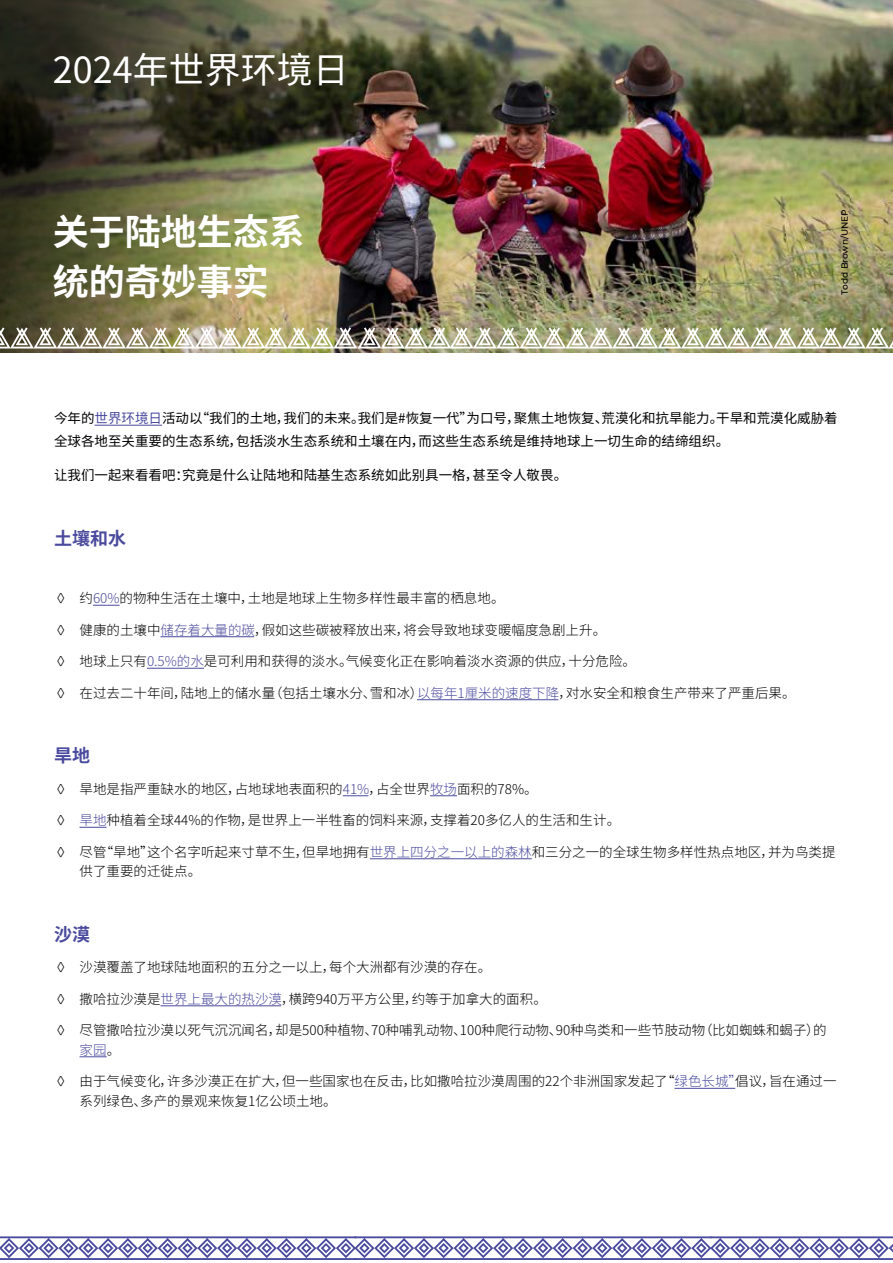
<style>
.page{position:relative;width:893px;height:1263px;background:#fff}
.page>*{position:absolute;margin:0;border:0;box-sizing:border-box;transform-origin:0 0}
.t1{font:700 36px/49.5px "Noto Sans SC";color:#fff}
.t2{font:36px "Noto Sans SC";color:#fff}
.t3{font:700 18px "Noto Sans SC";color:#4a4a9e}
.t4{font:300 13.5px/19.5px "Noto Sans SC";color:#000}
.t5{font:13.5px/22.5px "Noto Sans SC";color:#000}
.t6{font:500 9px "Montserrat";color:#000}
.s1{color:#4a4a9e}
</style>
<div class="page">
<img style="left:404px;top:0;width:489px;height:353px">
<img style="left:0;top:0;width:404px;height:353px">
<hr style="left:94px;top:425px;width:68px;height:1px;background:#4a4a9e">
<svg style="left:93px;top:605px;width:27px;height:1px"></svg>
<hr style="left:161px;top:636px;width:93px;height:1px;background:#4a4a9e">
<hr style="left:147px;top:668px;width:57px;height:1px;background:#4a4a9e">
<hr style="left:417px;top:699px;width:141px;height:1px;background:#4a4a9e">
<svg style="left:343px;top:795px;width:25px;height:1px"></svg>
<svg style="left:430px;top:795px;width:27px;height:1px"></svg>
<svg style="left:80px;top:827px;width:27px;height:1px"></svg>
<hr style="left:370px;top:858px;width:162px;height:1px;background:#4a4a9e">
<hr style="left:161px;top:1005px;width:120px;height:1px;background:#4a4a9e">
<svg style="left:80px;top:1056px;width:27px;height:1px"></svg>
<hr style="left:674px;top:1088px;width:61px;height:1px;background:#4a4a9e">
<img style="left:0;top:327px;width:893px;height:21px">
<svg style="left:0;top:1236px;width:893px;height:24px"></svg>
<h1 class="t2" style="left:53px;top:49px;width:297px">2024年世界环境日</h1>
<h1 class="t1" style="left:53px;top:208px;width:254px">关于陆地生态系统的奇妙事实</h1>
<p class="t6" style="left:838px;top:295px;width:87px;rotate:-90deg">Todd Brown/UNEP</p>
<p class="t5" style="left:54px;top:407px;width:785px">今年的<span class="s1">世界环境日</span>活动以“我们的土地，我们的未来。我们是#恢复一代”为口号，聚焦土地恢复、荒漠化和抗旱能力。干旱和荒漠化威胁着全球各地至关重要的生态系统，包括淡水生态系统和土壤在内，而这些生态系统是维持地球上一切生命的结缔组织。</p>
<p class="t5" style="left:54px;top:464px;width:515px">让我们一起来看看吧：究竟是什么让陆地和陆基生态系统如此别具一格，甚至令人敬畏。</p>
<h2 class="t3" style="left:54px;top:528px;width:73px">土壤和水</h2>
<p class="t4" style="left:54px;top:589px;width:452px">◊ 约<span class="s1">60%</span>的物种生活在土壤中，土地是地球上生物多样性最丰富的栖息地。</p>
<p class="t4" style="left:54px;top:620px;width:554px">◊ 健康的土壤中<span class="s1">储存着大量的碳</span>，假如这些碳被释放出来，将会导致地球变暖幅度急剧上升。</p>
<p class="t4" style="left:54px;top:652px;width:584px">◊ 地球上只有<span class="s1">0.5%的水</span>是可利用和获得的淡水。气候变化正在影响着淡水资源的供应，十分危险。</p>
<p class="t4" style="left:54px;top:683px;width:743px">◊ 在过去二十年间，陆地上的储水量（包括土壤水分、雪和冰）<span class="s1">以每年1厘米的速度下降</span>，对水安全和粮食生产带来了严重后果。</p>
<h2 class="t3" style="left:54px;top:745px;width:37px">旱地</h2>
<p class="t4" style="left:54px;top:779px;width:485px">◊ 旱地是指严重缺水的地区，占地球地表面积的<span class="s1">41%</span>，占全世界<span class="s1">牧场</span>面积的78%。</p>
<p class="t4" style="left:54px;top:811px;width:568px">◊ <span class="s1">旱地</span>种植着全球44%的作物，是世界上一半牲畜的饲料来源，支撑着20多亿人的生活和生计。</p>
<p class="t4" style="left:80px;top:842px;width:757px;text-indent:-26px">◊ 尽管“旱地”这个名字听起来寸草不生，但旱地拥有<span class="s1">世界上四分之一以上的森林</span>和三分之一的全球生物多样性热点地区，并为鸟类提供了重要的迁徙点。</p>
<h2 class="t3" style="left:54px;top:924px;width:37px">沙漠</h2>
<p class="t4" style="left:54px;top:958px;width:439px">◊ 沙漠覆盖了地球陆地面积的五分之一以上，每个大洲都有沙漠的存在。</p>
<p class="t4" style="left:54px;top:989px;width:494px">◊ 撒哈拉沙漠是<span class="s1">世界上最大的热沙漠</span>，横跨940万平方公里，约等于加拿大的面积。</p>
<p class="t4" style="left:80px;top:1021px;width:749px;text-indent:-26px">◊ 尽管撒哈拉沙漠以死气沉沉闻名，却是500种植物、70种哺乳动物、100种爬行动物、90种鸟类和一些节肢动物（比如蜘蛛和蝎子）的<span class="s1">家园</span>。</p>
<p class="t4" style="left:80px;top:1072px;width:758px;text-indent:-26px">◊ 由于气候变化，许多沙漠正在扩大，但一些国家也在反击，比如撒哈拉沙漠周围的22个非洲国家发起了“<span class="s1">绿色长城”</span>倡议，旨在通过一系列绿色、多产的景观来恢复1亿公顷土地。</p>
</div>
